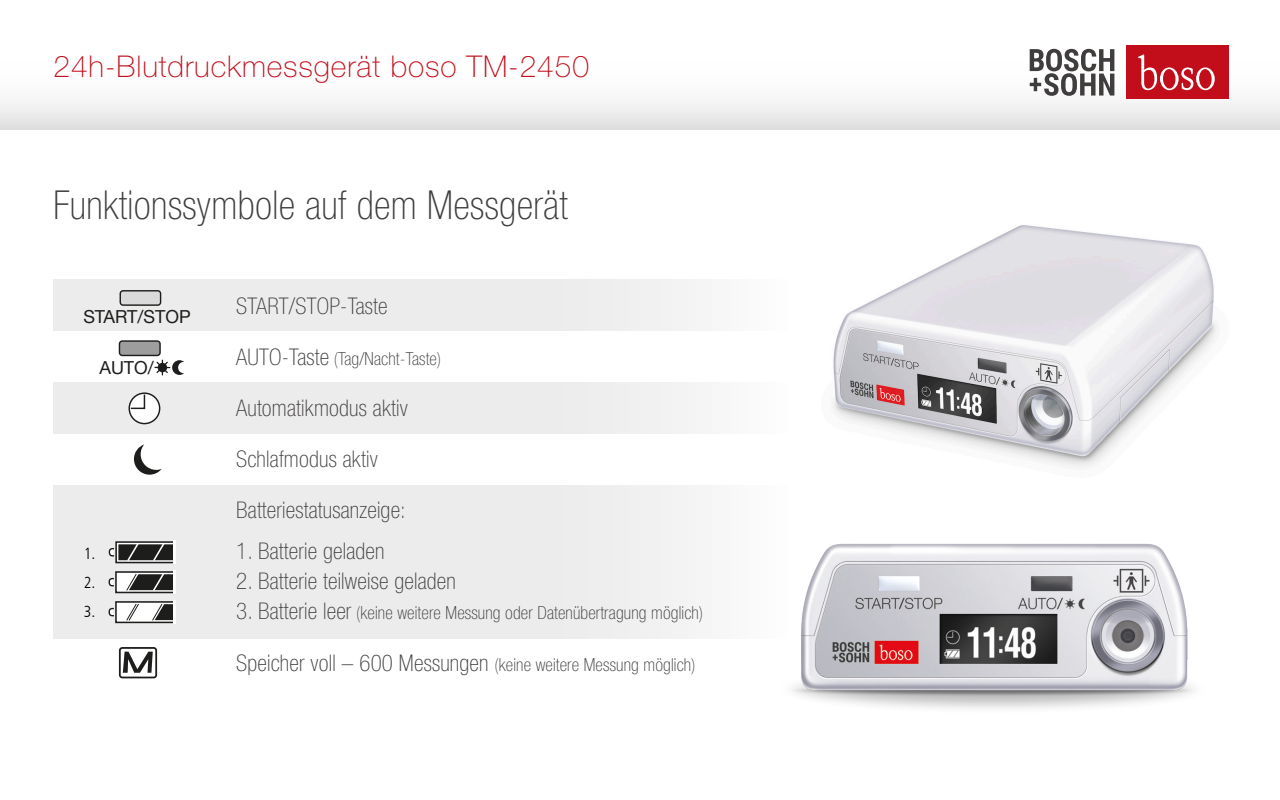
<style>
.page{position:relative;width:1280px;height:800px;background:#fff}
.page>*{position:absolute;margin:0;border:0;box-sizing:border-box;transform-origin:0 0}
.t1{font:100 condensed 40px "Helvetica Neue LT Pro";letter-spacing:.01em;color:#403d3d}
.t2{font:100 30px "Helvetica Neue LT Pro";letter-spacing:.03em;color:#c20d1a}
.t3{font:100 condensed 23px "Helvetica Neue LT Pro";letter-spacing:.01em;color:#403d3d}
.t4{font:100 condensed 18px "Helvetica Neue LT Pro";letter-spacing:.01em;color:#403d3d}
.t5{font:17.9px "Helvetica Neue";color:#1d1d1b}
.t6{font:300 condensed 16px "Frutiger LT";color:#000}
.t7{font:14.3px "Helvetica Neue";color:#1d1d1b}
.t8{font:14.2px "Helvetica Neue";color:#1d1d1b}
.s1{font-size:23px}
</style>
<div class="page">
<div style="left:0;top:21px;width:1280px;height:109px;background:linear-gradient(to bottom,#fff,#ebebeb)"></div>
<svg style="left:1030px;top:49px;width:84px;height:47px"></svg>
<div style="left:1127px;top:46px;width:102px;height:53px;background:#c20d1a"></div>
<svg style="left:1138px;top:54px;width:77px;height:37px"></svg>
<div style="left:53px;top:279px;width:735px;height:52px;background:#ececec"></div>
<div style="left:53px;top:382px;width:735px;height:51px;background:#ececec"></div>
<div style="left:53px;top:485px;width:735px;height:146px;background:#ececec"></div>
<div style="left:53px;top:588px;width:735px;height:51px;background:#ececec"></div>
<svg style="left:119px;top:650px;width:39px;height:29px"></svg>
<svg style="left:122px;top:650px;width:32px;height:25px"></svg>
<div style="left:119px;top:647px;width:38px;height:31px;border:2px solid #1d1d1b;border-radius:3px"></div>
<svg style="left:134px;top:444px;width:28px;height:31px"></svg>
<div style="left:129px;top:393px;width:31px;height:31px;background:#fff;border-radius:50%"></div>
<div style="left:129px;top:392px;width:31px;height:32px;border:1px solid #1d1d1b;border-radius:50%"></div>
<svg style="left:129px;top:393px;width:17px;height:17px"></svg>
<div style="left:115px;top:541px;width:60px;height:22px;border:2px solid #1d1d1b"></div>
<svg style="left:109px;top:548px;width:6px;height:9px"></svg>
<div style="left:118px;top:544px;width:57px;height:16px;background:#1d1d1b;border:1px solid #1d1d1b"></div>
<svg style="left:126px;top:542px;width:14px;height:21px"></svg>
<svg style="left:152px;top:542px;width:14px;height:21px"></svg>
<hr style="left:173px;top:540px;width:3px;height:24px;background:#fff">
<div style="left:115px;top:571px;width:60px;height:22px;background:#fff;border:2px solid #1d1d1b"></div>
<svg style="left:109px;top:577px;width:5px;height:10px"></svg>
<hr style="left:173px;top:570px;width:3px;height:24px;background:#fff">
<svg style="left:126px;top:571px;width:47px;height:22px"></svg>
<div style="left:115px;top:601px;width:60px;height:22px;background:#fff;border:2px solid #1d1d1b"></div>
<svg style="left:109px;top:607px;width:5px;height:10px"></svg>
<hr style="left:173px;top:600px;width:3px;height:24px;background:#fff">
<svg style="left:126px;top:602px;width:14px;height:21px"></svg>
<svg style="left:151px;top:601px;width:22px;height:22px"></svg>
<div style="left:120px;top:291px;width:41px;height:14px;background:#dadada;border-radius:3px"></div>
<div style="left:120px;top:290px;width:41px;height:16px;border:1px solid #1d1d1b;border-radius:3px"></div>
<svg style="left:155px;top:360px;width:29px;height:15px"></svg>
<div style="left:158px;top:363px;width:9px;height:9px;background:#1d1d1b;border-radius:50%"></div>
<div style="left:119px;top:341px;width:41px;height:14px;background:#9d9d9d;border-radius:3px"></div>
<div style="left:119px;top:340px;width:42px;height:16px;border:1px solid #1d1d1b;border-radius:3px"></div>
<img style="left:833px;top:225px;width:384px;height:242px">
<img style="left:774px;top:527px;width:420px;height:182px">
<h2 class="t2" style="left:54px;top:50px;width:537px">24h-Blutdruckmessgerät boso TM-2450</h2>
<p class="t1" style="left:53px;top:183px;width:516px">Funktionssymbole auf dem Messgerät</p>
<p class="t3" style="left:236px;top:293px;width:153px">START/STOP-Taste</p>
<p class="t4" style="left:236px;top:349px;width:206px"><span class="s1">AUTO-Taste</span> (Tag/Nacht-Taste)</p>
<p class="t3" style="left:236px;top:395px;width:173px">Automatikmodus aktiv</p>
<p class="t3" style="left:236px;top:446px;width:143px">Schlafmodus aktiv</p>
<p class="t3" style="left:236px;top:497px;width:171px">Batteriestatusanzeige:</p>
<p class="t3" style="left:236px;top:538px;width:150px">1. Batterie geladen</p>
<p class="t3" style="left:236px;top:568px;width:221px">2. Batterie teilweise geladen</p>
<p class="t4" style="left:236px;top:603px;width:468px"><span class="s1">3. Batterie leer</span> (keine weitere Messung oder Datenübertragung möglich)</p>
<p class="t4" style="left:236px;top:655px;width:461px"><span class="s1">Speicher voll – 600 Messungen</span> (keine weitere Messung möglich)</p>
<p class="t5" style="left:83px;top:304px;width:109px">START/STOP</p>
<p class="t8" style="left:109px;top:306px;width:45px">AUTO/</p>
<p class="t5" style="left:285px;top:304px;width:56px">AUTO/</p>
<p class="t7" style="left:95px;top:357px;width:87px">START/STOP</p>
<p class="t5" style="left:99px;top:355px;width:56px">AUTO/</p>
<p class="t7" style="left:255px;top:357px;width:45px">AUTO/</p>
<p class="t6" style="left:84px;top:545px;width:13px">1.</p>
<p class="t6" style="left:84px;top:574px;width:13px">2.</p>
<p class="t6" style="left:84px;top:603px;width:13px">3.</p>
</div>
